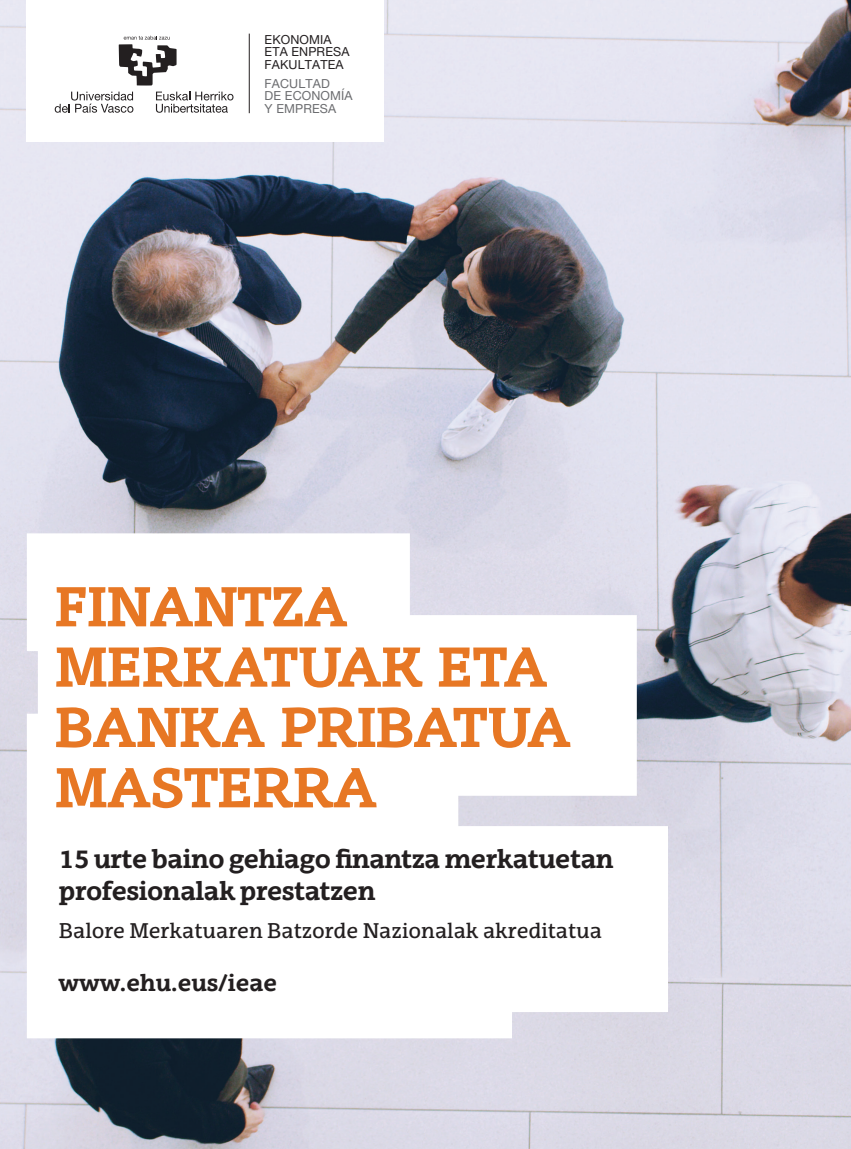
<style>
.page{position:relative;width:851px;height:1149px;background:#fff}
.page>*{position:absolute;margin:0;border:0;box-sizing:border-box;transform-origin:0 0}
.t1{font:700 54.45px/60.3px "EHU Serif";letter-spacing:-.025em;color:#e77724}
.t2{font:700 25.5px/31.8px "EHU Serif";letter-spacing:-.02em;color:#231f20}
.t3{font:700 22.95px "EHU Serif";color:#231f20}
.t4{font:20.55px "EHU Serif";color:#231f20}
.t5{font:12.45px/12.8px "Helvetica Neue LT Pro";letter-spacing:.01em;color:#231f20}
.t6{font:12.45px/12.5px "Helvetica Neue LT Pro";letter-spacing:.01em;color:#6c6d70}
</style>
<div class="page">
<img style="left:0;top:0;width:850px;height:1148px">
<div style="left:26px;top:0;width:357px;height:142px;background:#fff"></div>
<svg style="left:55px;top:92px;width:78px;height:21px"></svg>
<svg style="left:156px;top:92px;width:77px;height:21px"></svg>
<svg style="left:119px;top:36px;width:58px;height:49px"></svg>
<hr style="left:249px;top:34px;width:1px;height:79px;background:#231f20">
<svg style="left:27px;top:533px;width:641px;height:504px"></svg>
<p class="t5" style="left:264px;top:33px;width:86px">EKONOMIA<br>ETA ENPRESA<br>FAKULTATEA</p>
<p class="t6" style="left:264px;top:77px;width:90px">FACULTAD<br>DE ECONOMÍA<br>Y EMPRESA</p>
<p class="t1" style="left:55px;top:575px;width:518px">FINANTZA<br>MERKATUAK ETA<br>BANKA PRIBATUA<br>MASTERRA</p>
<p class="t2" style="left:59px;top:842px;width:556px">15 urte baino gehiago finantza merkatuetan profesionalak prestatzen</p>
<p class="t4" style="left:59px;top:918px;width:544px">Balore Merkatuaren Batzorde Nazionalak akreditatua</p>
<p class="t3" style="left:58px;top:968px;width:220px">www.ehu.eus/ieae</p>
</div>
